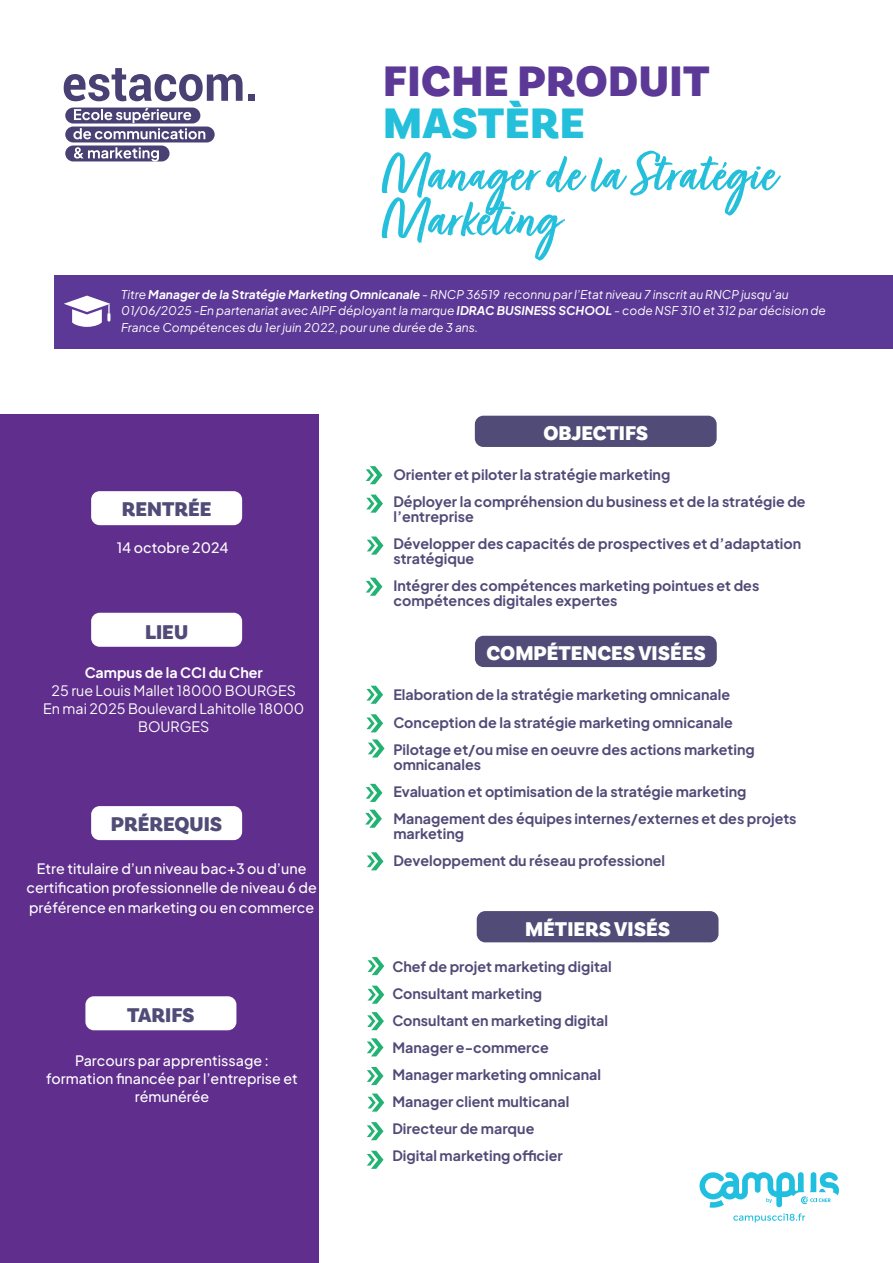
<style>
.page{position:relative;width:893px;height:1263px;background:#fff}
.page>*{position:absolute;margin:0;border:0;box-sizing:border-box;transform-origin:0 0}
.t1{font:58.5px/45px "Turbinado Bold Pro";color:#23bfdb}
.t2{font:900 45px "Basic Sans W05";letter-spacing:.01em;color:#5c3996}
.t3{font:900 45px "Basic Sans W05";letter-spacing:.01em;color:#23bfdb}
.t4{font:900 21px "Basic Sans W05";color:#fff}
.t5{font:900 21px "Basic Sans W05";color:#514b77}
.t6{font:700 14.25px/27px "Plus Jakarta Sans";color:#514b77}
.t7{font:500 14.25px/19.5px "Plus Jakarta Sans";color:#fff;text-align:center}
.t8{font:14.25px/18px "Plus Jakarta Sans";color:#fff;text-align:center}
.t9{font:700 14.25px "Plus Jakarta Sans";color:#fff}
.t10{font:italic 12px/16.5px "Plus Jakarta Sans";color:#fff}
.s1{font-weight:700}
</style>
<div class="page">
<div style="left:0;top:415px;width:319px;height:848px;background:#602e8c"></div>
<div style="left:475px;top:636px;width:242px;height:31px;background:#514b77;border-radius:9px"></div>
<div style="left:475px;top:416px;width:242px;height:31px;background:#514b77;border-radius:9px"></div>
<div style="left:477px;top:911px;width:241px;height:31px;background:#514b77;border-radius:9px"></div>
<svg style="left:366px;top:495px;width:17px;height:18px"></svg>
<svg style="left:367px;top:536px;width:16px;height:19px"></svg>
<svg style="left:366px;top:466px;width:16px;height:18px"></svg>
<svg style="left:368px;top:986px;width:16px;height:18px"></svg>
<svg style="left:367px;top:1012px;width:17px;height:18px"></svg>
<svg style="left:368px;top:957px;width:16px;height:18px"></svg>
<svg style="left:367px;top:1067px;width:16px;height:18px"></svg>
<svg style="left:368px;top:1093px;width:16px;height:19px"></svg>
<svg style="left:367px;top:1038px;width:16px;height:18px"></svg>
<svg style="left:367px;top:1151px;width:16px;height:18px"></svg>
<svg style="left:367px;top:1122px;width:16px;height:18px"></svg>
<svg style="left:366px;top:714px;width:17px;height:18px"></svg>
<svg style="left:368px;top:739px;width:17px;height:18px"></svg>
<svg style="left:366px;top:686px;width:17px;height:18px"></svg>
<svg style="left:366px;top:784px;width:16px;height:18px"></svg>
<svg style="left:365px;top:810px;width:17px;height:18px"></svg>
<svg style="left:367px;top:852px;width:16px;height:18px"></svg>
<div style="left:91px;top:491px;width:151px;height:34px;background:#fff;border-radius:9px"></div>
<div style="left:91px;top:613px;width:151px;height:34px;background:#fff;border-radius:9px"></div>
<div style="left:91px;top:806px;width:151px;height:34px;background:#fff;border-radius:9px"></div>
<svg style="left:366px;top:578px;width:16px;height:18px"></svg>
<div style="left:85px;top:996px;width:151px;height:34px;background:#fff;border-radius:9px"></div>
<svg style="left:699px;top:1172px;width:140px;height:50px"></svg>
<div style="left:54px;top:275px;width:838px;height:74px;background:#5c3996"></div>
<svg style="left:64px;top:68px;width:179px;height:33px"></svg>
<div style="left:248px;top:95px;width:7px;height:6px;background:#494173"></div>
<div style="left:65px;top:108px;width:135px;height:15px;background:#494173;border-radius:8px"></div>
<svg style="left:65px;top:127px;width:150px;height:15px"></svg>
<div style="left:65px;top:145px;width:105px;height:16px;background:#494173;border-radius:8px"></div>
<svg style="left:74px;top:147px;width:85px;height:15px"></svg>
<svg style="left:73px;top:108px;width:132px;height:31px"></svg>
<svg style="left:64px;top:296px;width:46px;height:31px"></svg>
<h2 class="t2" style="left:383px;top:54px;width:328px">FICHE PRODUIT</h2>
<h2 class="t3" style="left:383px;top:96px;width:203px">MASTÈRE</h2>
<h1 class="t1" style="left:382px;top:157px;width:395px">Manager de la Stratégie<br>Marketing</h1>
<p class="t10" style="left:121px;top:285px;width:706px">Titre <span class="s1">Manager de la Stratégie Marketing Omnicanale</span> - RNCP 36519 reconnu par l’Etat niveau 7 inscrit au RNCP jusqu’au<br>01/06/2025 -En partenariat avec AIPF déployant la marque <span class="s1">IDRAC BUSINESS SCHOOL</span> - code NSF 310 et 312 par décision de<br>France Compétences du 1er juin 2022, pour une durée de 3 ans.</p>
<h3 class="t5" style="left:122px;top:496px;width:91px">RENTRÉE</h3>
<p class="t7" style="left:117px;top:536px;width:113px">14 octobre 2024</p>
<h3 class="t5" style="left:145px;top:619px;width:45px">LIEU</h3>
<p class="t9" style="left:85px;top:660px;width:180px">Campus de la CCI du Cher</p>
<p class="t8" style="left:43px;top:680px;width:263px">25 rue Louis Mallet 18000 BOURGES<br>En mai 2025 Boulevard Lahitolle 18000<br>BOURGES</p>
<h3 class="t5" style="left:111px;top:811px;width:113px">PRÉREQUIS</h3>
<p class="t7" style="left:27px;top:857px;width:292px">Etre titulaire d’un niveau bac+3 ou d’une certification professionnelle de niveau 6 de préférence en marketing ou en commerce</p>
<h3 class="t5" style="left:127px;top:1002px;width:69px">TARIFS</h3>
<p class="t7" style="left:46px;top:1050px;width:253px;line-height:18px">Parcours par apprentissage : formation financée par l’entreprise et rémunérée</p>
<h3 class="t4" style="left:543px;top:420px;width:106px">OBJECTIFS</h3>
<p class="t6" style="left:393px;top:459px;width:414px">Orienter et piloter la stratégie marketing<br>Déployer la compréhension du business et de la stratégie de</p>
<p class="t6" style="left:393px;top:501px;width:409px">l’entreprise<br>Développer des capacités de prospectives et d’adaptation</p>
<p class="t6" style="left:393px;top:543px;width:367px">stratégique<br>Intégrer des compétences marketing pointues et des</p>
<p class="t6" style="left:393px;top:585px;width:226px">compétences digitales expertes</p>
<h3 class="t4" style="left:486px;top:641px;width:221px">COMPÉTENCES VISÉES</h3>
<p class="t6" style="left:393px;top:680px;width:363px">Elaboration de la stratégie marketing omnicanale<br>Conception de la stratégie marketing omnicanale<br>Pilotage et/ou mise en oeuvre des actions marketing</p>
<p class="t6" style="left:393px;top:749px;width:405px">omnicanales<br>Evaluation et optimisation de la stratégie marketing<br>Management des équipes internes/externes et des projets</p>
<p class="t6" style="left:393px;top:818px;width:273px">marketing<br>Developpement du réseau professionel</p>
<h3 class="t4" style="left:525px;top:916px;width:147px">MÉTIERS VISÉS</h3>
<p class="t6" style="left:392px;top:951px;width:221px">Chef de projet marketing digital<br>Consultant marketing<br>Consultant en marketing digital<br>Manager e-commerce<br>Manager marketing omnicanal<br>Manager client multicanal<br>Directeur de marque<br>Digital marketing officier</p>
</div>
